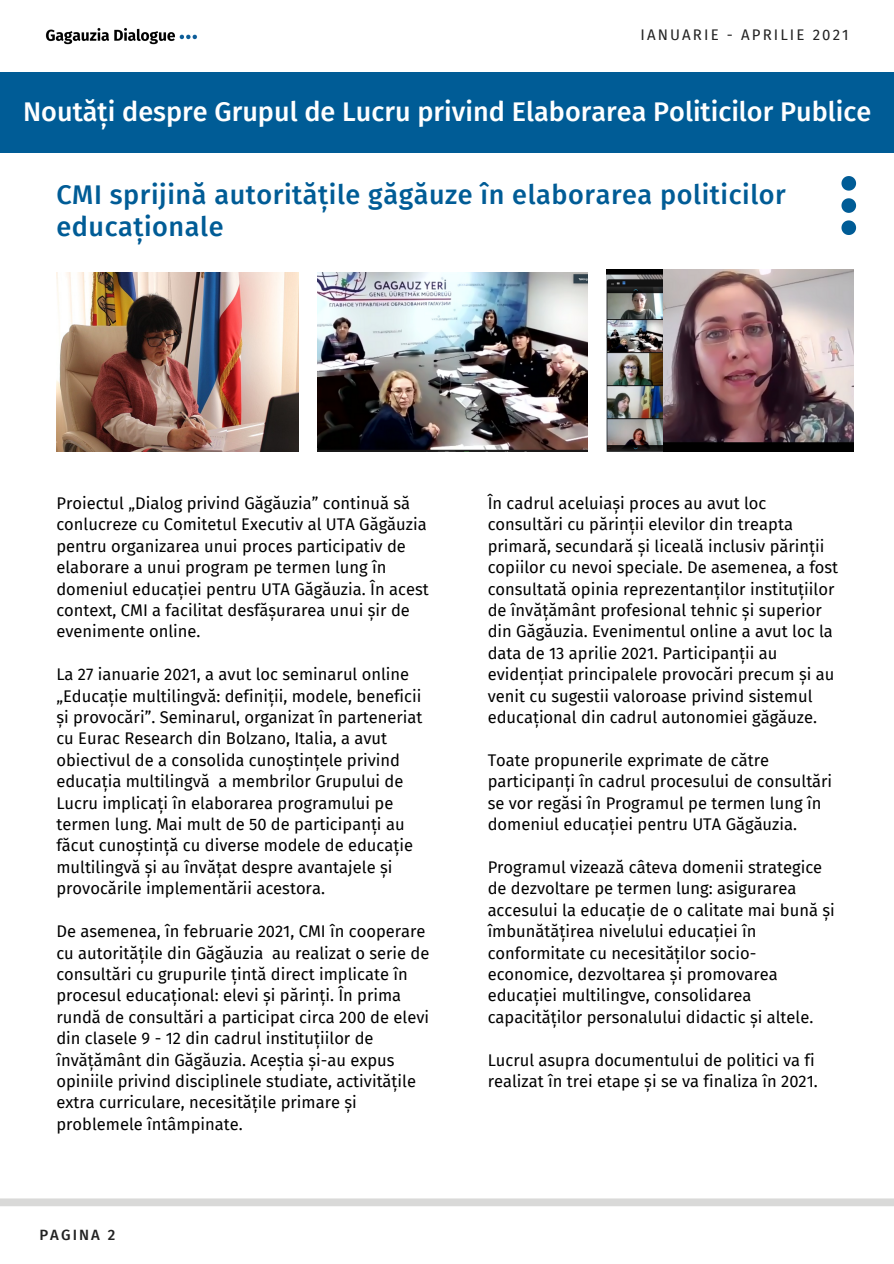
<style>
.page{position:relative;width:894px;height:1264px;background:#fff}
.page>*{position:absolute;margin:0;border:0;box-sizing:border-box;transform-origin:0 0}
.t1{font:500 27px/31.5px "Fira Sans";letter-spacing:.02em;color:#005c96}
.t2{font:500 27px "Fira Sans";color:#fff}
.t3{font:16.5px/21.5px "Fira Sans";color:#000}
.t4{font:15px "Fira Sans";letter-spacing:.14em;color:#222}
.t5{font:500 14.85px "Fira Sans";letter-spacing:.14em;color:#222}
</style>
<div class="page">
<div style="left:0;top:72px;width:893px;height:81px;background:#005c96"></div>
<svg style="left:841px;top:198px;width:14px;height:15px"></svg>
<svg style="left:841px;top:176px;width:14px;height:15px"></svg>
<svg style="left:841px;top:220px;width:14px;height:15px"></svg>
<svg style="left:0;top:1198px;width:893px;height:8px"></svg>
<img style="left:45px;top:28px;width:152px;height:17px">
<img style="left:56px;top:272px;width:242px;height:179px">
<img style="left:662px;top:270px;width:191px;height:181px">
<img style="left:606px;top:270px;width:56px;height:181px">
<img style="left:318px;top:272px;width:269px;height:179px">
<p class="t4" style="left:640px;top:26px;width:210px">IANUARIE - APRILIE 2021</p>
<p class="t2" style="left:23px;top:96px;width:849px">Noutăți despre Grupul de Lucru privind Elaborarea Politicilor Publice</p>
<p class="t1" style="left:56px;top:180px;width:730px">CMI sprijină autoritățile găgăuze în elaborarea politicilor educaționale</p>
<p class="t3" style="left:56px;top:493px;width:373px">Proiectul „Dialog privind Găgăuzia” continuă să conlucreze cu Comitetul Executiv al UTA Găgăuzia pentru organizarea unui proces participativ de elaborare a unui program pe termen lung în domeniul educației pentru UTA Găgăuzia. În acest context, CMI a facilitat desfășurarea unui șir de evenimente online.</p>
<p class="t3" style="left:56px;top:664px;width:367px">La 27 ianuarie 2021, a avut loc seminarul online „Educație multilingvă: definiții, modele, beneficii și provocări”. Seminarul, organizat în parteneriat cu Eurac Research din Bolzano, Italia, a avut obiectivul de a consolida cunoștințele privind educația multilingvă a membrilor Grupului de Lucru implicați în elaborarea programului pe termen lung. Mai mult de 50 de participanți au făcut cunoștință cu diverse modele de educație multilingvă și au învățat despre avantajele și provocările implementării acestora.</p>
<p class="t3" style="left:56px;top:920px;width:374px">De asemenea, în februarie 2021, CMI în cooperare cu autoritățile din Găgăuzia au realizat o serie de consultări cu grupurile țintă direct implicate în procesul educațional: elevi și părinți. În prima rundă de consultări a participat circa 200 de elevi din clasele 9 - 12 din cadrul instituțiilor de învățământ din Găgăuzia. Aceștia și-au expus opiniile privind disciplinele studiate, activitățile extra curriculare, necesitățile primare și problemele întâmpinate.</p>
<p class="t5" style="left:39px;top:1225px;width:77px">PAGINA 2</p>
<p class="t3" style="left:487px;top:493px;width:352px">În cadrul aceluiași proces au avut loc consultări cu părinții elevilor din treapta primară, secundară și liceală inclusiv părinții copiilor cu nevoi speciale. De asemenea, a fost consultată opinia reprezentanților instituțiilor de învățământ profesional tehnic și superior din Găgăuzia. Evenimentul online a avut loc la data de 13 aprilie 2021. Participanții au evidențiat principalele provocări precum și au venit cu sugestii valoroase privind sistemul educațional din cadrul autonomiei găgăuze.</p>
<p class="t3" style="left:487px;top:749px;width:346px">Toate propunerile exprimate de către participanți în cadrul procesului de consultări se vor regăsi în Programul pe termen lung în domeniul educației pentru UTA Găgăuzia.</p>
<p class="t3" style="left:487px;top:856px;width:348px">Programul vizează câteva domenii strategice de dezvoltare pe termen lung: asigurarea accesului la educație de o calitate mai bună și îmbunătățirea nivelului educației în conformitate cu necesităților socio&shy;economice, dezvoltarea și promovarea educației multilingve, consolidarea capacităților personalului didactic și altele.</p>
<p class="t3" style="left:487px;top:1049px;width:331px">Lucrul asupra documentului de politici va fi realizat în trei etape și se va finaliza în 2021.</p>
</div>
